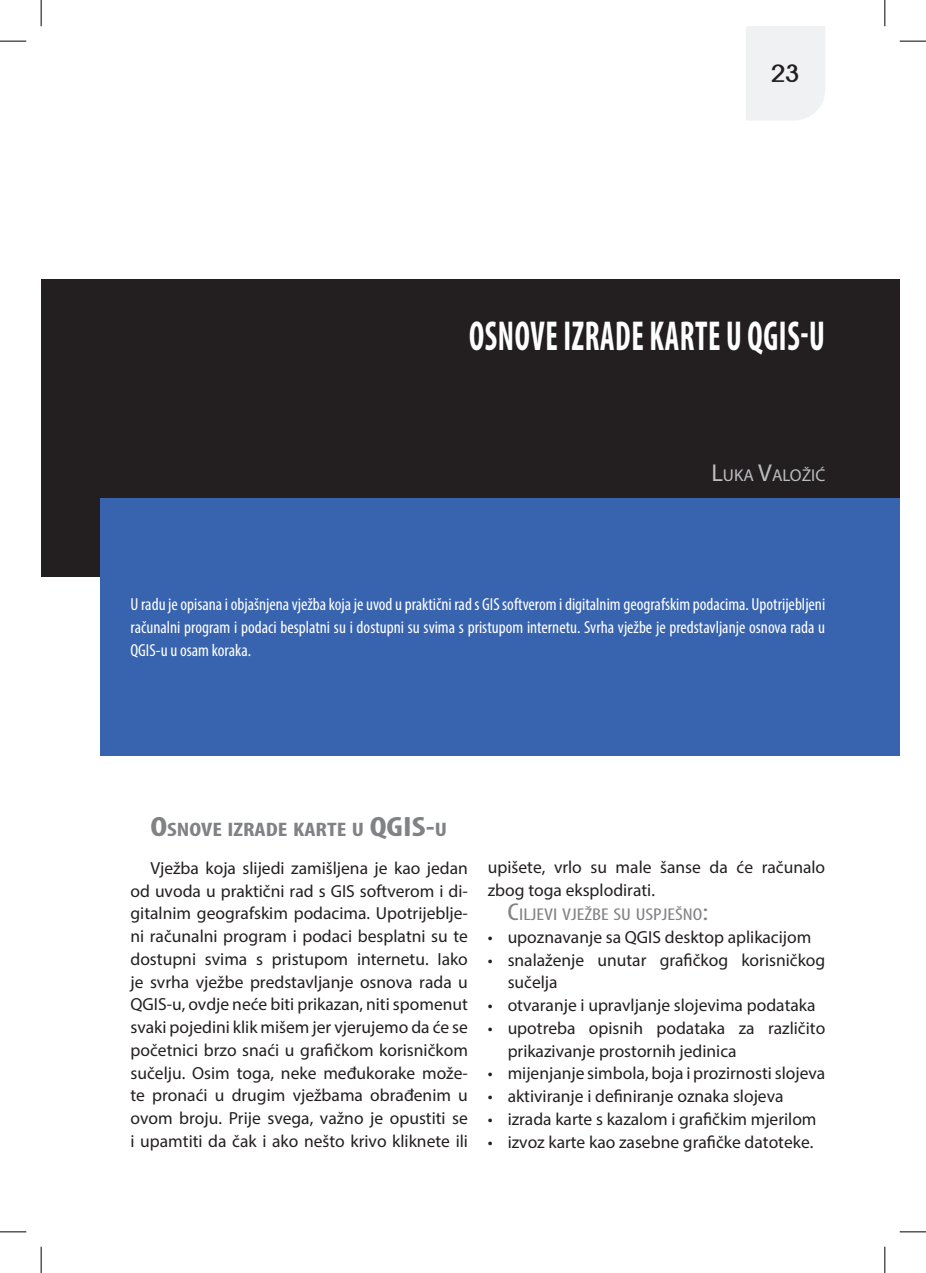
<style>
.page{position:relative;width:926px;height:1273px;background:#fff}
.page>*{position:absolute;margin:0;border:0;box-sizing:border-box;transform-origin:0 0}
.t1{font:700 condensed 42px "Myriad Pro";letter-spacing:.02em;color:#fff;scale:.75 1}
.t2{font:700 26.25px "Avant Garde";color:#231f20}
.t3{font:700 condensed 19.6px "Myriad Pro";color:#808285;scale:1.25 1}
.t4{font:17.5px/22.8px "Myriad Pro";color:#231f20}
.t5{font:condensed 17.5px/22.8px "Myriad Pro";color:#fff;text-align:justify}
.t6{font:condensed 17.15px "Myriad Pro";color:#808285;scale:1.25 1}
.t7{font:17.15px "Myriad Pro";color:#bcbdc0}
.s1{font-size:24.5px}
.s2{font-size:28px}
</style>
<div class="page">
<div style="left:746px;top:26px;width:79px;height:94px;background:#f0f1f2"></div>
<div style="left:41px;top:279px;width:858px;height:298px;background:#231f20"></div>
<div style="left:101px;top:498px;width:798px;height:257px;background:#3863af"></div>
<svg style="left:0;top:41px;width:26px;height:1px"></svg>
<svg style="left:899px;top:41px;width:27px;height:1px"></svg>
<svg style="left:0;top:1231px;width:26px;height:1px"></svg>
<svg style="left:899px;top:1231px;width:27px;height:1px"></svg>
<svg style="left:41px;top:0;width:1px;height:26px"></svg>
<svg style="left:41px;top:1247px;width:1px;height:26px"></svg>
<svg style="left:884px;top:0;width:1px;height:26px"></svg>
<svg style="left:884px;top:1247px;width:1px;height:26px"></svg>
<h2 class="t2" style="left:771px;top:62px;width:30px">23</h2>
<h1 class="t1" style="left:469px;top:310px;width:476px">OSNOVE IZRADE KARTE U QGIS-U</h1>
<p class="t7" style="left:711px;top:465px;width:115px"><span class="s1">L</span>UKA <span class="s1">V</span>ALOŽIĆ</p>
<p class="t5" style="left:130px;top:593px;width:696px">U radu je opisana i objašnjena vježba koja je uvod u praktični rad s GIS softverom i digitalnim geografskim podacima. Upotrijebljeni računalni program i podaci besplatni su i dostupni su svima s pristupom internetu. Svrha vježbe je predstavljanje osnova rada u QGIS-u u osam koraka.</p>
<p class="t3" style="left:150px;top:817px;width:239px"><span class="s2">O</span>SNOVE IZRADE KARTE U <span class="s2">QGIS-</span>U</p>
<p class="t4" style="left:130px;top:856px;width:339px;text-align:justify;text-indent:20px">Vježba koja slijedi zamišljena je kao jedan od uvoda u praktični rad s GIS softverom i di&shy;gitalnim geografskim podacima. Upotrijeblje&shy;ni računalni program i podaci besplatni su te dostupni svima s pristupom internetu. Iako je svrha vježbe predstavljanje osnova rada u QGIS-u, ovdje neće biti prikazan, niti spomenut svaki pojedini klik mišem jer vjerujemo da će se početnici brzo snaći u grafičkom korisničkom sučelju. Osim toga, neke međukorake može&shy;te pronaći u drugim vježbama obrađenim u ovom broju. Prije svega, važno je opustiti se i upamtiti da čak i ako nešto krivo kliknete ili</p>
<p class="t4" style="left:488px;top:855px;width:339px">upišete, vrlo su male šanse da će računalo zbog toga eksplodirati.</p>
<p class="t6" style="left:507px;top:904px;width:162px"><span class="s1">C</span>ILJEVI VJEŽBE SU USPJEŠNO<span class="s1">:</span></p>
<p class="t4" style="left:488px;top:925px;width:325px">• upoznavanje sa QGIS desktop aplikacijom</p>
<p class="t4" style="left:507px;top:948px;width:319px;text-indent:-20px">• snalaženje unutar grafičkog korisničkog sučelja</p>
<p class="t4" style="left:488px;top:993px;width:329px">• otvaranje i upravljanje slojevima podataka</p>
<p class="t4" style="left:507px;top:1016px;width:319px;text-indent:-20px">• upotreba opisnih podataka za različito prikazivanje prostornih jedinica</p>
<p class="t4" style="left:488px;top:1062px;width:339px">• mijenjanje simbola, boja i prozirnosti slojeva</p>
<p class="t4" style="left:488px;top:1084px;width:297px">• aktiviranje i definiranje oznaka slojeva</p>
<p class="t4" style="left:488px;top:1107px;width:330px">• izrada karte s kazalom i grafičkim mjerilom</p>
<p class="t4" style="left:488px;top:1130px;width:327px">• izvoz karte kao zasebne grafičke datoteke.</p>
</div>
